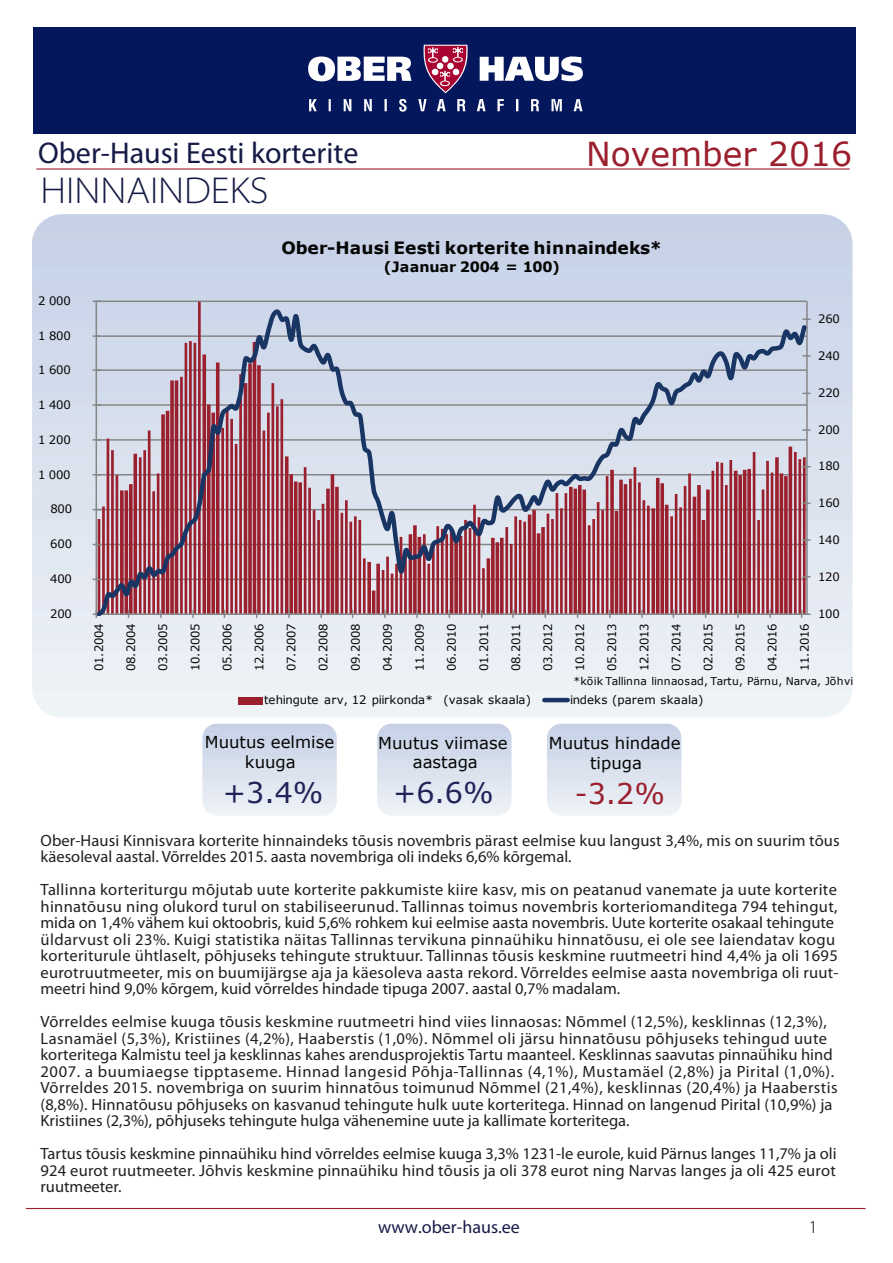
<style>
.page{position:relative;width:893px;height:1263px;background:#fff}
.page>*{position:absolute;margin:0;border:0;box-sizing:border-box;transform-origin:0 0}
.t1{font:300 semi-expanded 37.65px "Myriad Pro";color:#161b46}
.t2{font:33px "Verdana";color:#9b1f2d}
.t3{font:30px "Myriad Pro";color:#161b46}
.t4{font:28.5px "Verdana";color:#212459}
.t5{font:28.5px "Verdana";color:#9b1f2d}
.t6{font:18px "Myriad Pro";color:#161b46}
.t7{font:300 18px "Myriad Pro";color:#040503}
.t8{font:700 16.95px "Verdana";letter-spacing:.015em;color:#050504}
.t9{font:16.5px/19.6px "Verdana";color:#040503;text-align:center}
.t10{font:16.35px/16.5px "Myriad Pro";letter-spacing:.015em;color:#231f20}
.t11{font:700 14.25px "Verdana";letter-spacing:-.025em;color:#050504}
.t12{font:11.7px "Verdana";letter-spacing:-.02em;color:#050504}
.t13{font:11.55px "Verdana";letter-spacing:-.02em;color:#050504}
.t14{font:11.55px "Verdana";color:#050504}
.t15{font:11.55px "Verdana";letter-spacing:.015em;color:#050504}
.t16{font:10.8px "Verdana";letter-spacing:-.01em;color:#050504}
</style>
<div class="page">
<hr style="left:26px;top:1208px;width:839px;height:1px;background:#9b1f2d">
<img style="left:32px;top:214px;width:820px;height:503px">
<img style="left:202px;top:724px;width:135px;height:92px">
<hr style="left:37px;top:168px;width:812px;height:2px;background:#9b1f2d">
<div style="left:33px;top:27px;width:822px;height:107px;background:#04175c"></div>
<svg style="left:308px;top:56px;width:103px;height:25px"></svg>
<svg style="left:479px;top:56px;width:104px;height:25px"></svg>
<svg style="left:423px;top:45px;width:45px;height:48px"></svg>
<svg style="left:309px;top:99px;width:273px;height:13px"></svg>
<hr style="left:96px;top:301px;width:711px;height:1px;background:#868686">
<hr style="left:806px;top:301px;width:1px;height:313px;background:#868686">
<hr style="left:96px;top:301px;width:1px;height:313px;background:#868686">
<svg style="left:800px;top:610px;width:10px;height:8px"></svg>
<svg style="left:93px;top:610px;width:8px;height:8px"></svg>
<svg style="left:96px;top:307px;width:711px;height:308px;background:#ba9aa9"></svg>
<div style="left:238px;top:697px;width:24px;height:7px;background:#9b202e"></div>
<hr style="left:544px;top:698px;width:23px;height:4px;background:#193564">
<h3 class="t3" style="left:38px;top:142px;width:322px">Ober-Hausi Eesti korterite</h3>
<h1 class="t1" style="left:41px;top:168px;width:229px">HINNAINDEKS</h1>
<h2 class="t2" style="left:586px;top:140px;width:267px">November 2016</h2>
<p class="t13" style="left:38px;top:296px;width:34px">2 000</p>
<p class="t13" style="left:38px;top:330px;width:34px">1 800</p>
<p class="t13" style="left:38px;top:365px;width:34px">1 600</p>
<p class="t13" style="left:38px;top:400px;width:34px">1 400</p>
<p class="t13" style="left:38px;top:435px;width:34px">1 200</p>
<p class="t13" style="left:38px;top:469px;width:34px">1 000</p>
<p class="t13" style="left:50px;top:504px;width:23px">800</p>
<p class="t13" style="left:50px;top:539px;width:23px">600</p>
<p class="t13" style="left:50px;top:574px;width:23px">400</p>
<p class="t13" style="left:50px;top:608px;width:23px">200</p>
<p class="t8" style="left:281px;top:241px;width:382px">Ober-Hausi Eesti korterite hinnaindeks*</p>
<p class="t11" style="left:384px;top:261px;width:178px">(Jaanuar 2004 = 100)</p>
<p class="t13" style="left:818px;top:314px;width:23px">260</p>
<p class="t13" style="left:818px;top:351px;width:23px">240</p>
<p class="t13" style="left:818px;top:388px;width:23px">220</p>
<p class="t13" style="left:818px;top:424px;width:23px">200</p>
<p class="t13" style="left:818px;top:461px;width:23px">180</p>
<p class="t13" style="left:818px;top:498px;width:23px">160</p>
<p class="t13" style="left:818px;top:535px;width:23px">140</p>
<p class="t13" style="left:818px;top:572px;width:23px">120</p>
<p class="t12" style="left:94px;top:671px;width:49px;rotate:-90deg">01.2004</p>
<p class="t12" style="left:126px;top:671px;width:49px;rotate:-90deg">08.2004</p>
<p class="t12" style="left:158px;top:671px;width:49px;rotate:-90deg">03.2005</p>
<p class="t12" style="left:190px;top:671px;width:49px;rotate:-90deg">10.2005</p>
<p class="t12" style="left:222px;top:671px;width:49px;rotate:-90deg">05.2006</p>
<p class="t12" style="left:254px;top:671px;width:49px;rotate:-90deg">12.2006</p>
<p class="t12" style="left:286px;top:671px;width:49px;rotate:-90deg">07.2007</p>
<p class="t12" style="left:318px;top:671px;width:49px;rotate:-90deg">02.2008</p>
<p class="t12" style="left:350px;top:671px;width:49px;rotate:-90deg">09.2008</p>
<p class="t12" style="left:382px;top:671px;width:49px;rotate:-90deg">04.2009</p>
<p class="t12" style="left:414px;top:671px;width:49px;rotate:-90deg">11.2009</p>
<p class="t12" style="left:446px;top:671px;width:49px;rotate:-90deg">06.2010</p>
<p class="t12" style="left:478px;top:671px;width:49px;rotate:-90deg">01.2011</p>
<p class="t12" style="left:511px;top:671px;width:49px;rotate:-90deg">08.2011</p>
<p class="t12" style="left:543px;top:671px;width:49px;rotate:-90deg">03.2012</p>
<p class="t12" style="left:575px;top:671px;width:49px;rotate:-90deg">10.2012</p>
<p class="t12" style="left:607px;top:671px;width:49px;rotate:-90deg">05.2013</p>
<p class="t12" style="left:639px;top:671px;width:49px;rotate:-90deg">12.2013</p>
<p class="t12" style="left:671px;top:671px;width:49px;rotate:-90deg">07.2014</p>
<p class="t12" style="left:703px;top:671px;width:49px;rotate:-90deg">02.2015</p>
<p class="t12" style="left:735px;top:671px;width:49px;rotate:-90deg">09.2015</p>
<p class="t12" style="left:767px;top:671px;width:49px;rotate:-90deg">04.2016</p>
<p class="t12" style="left:799px;top:671px;width:49px;rotate:-90deg">11.2016</p>
<p class="t13" style="left:818px;top:608px;width:23px">100</p>
<p class="t16" style="left:573px;top:677px;width:281px">*kõik Tallinna linnaosad, Tartu, Pärnu, Narva, Jõhvi</p>
<p class="t14" style="left:264px;top:695px;width:268px">tehingute arv, 12 piirkonda* (vasak skaala)</p>
<p class="t15" style="left:570px;top:695px;width:135px">indeks (parem skaala)</p>
<p class="t9" style="left:205px;top:734px;width:131px">Muutus eelmise kuuga</p>
<h3 class="t4" style="left:223px;top:780px;width:102px">+3.4%</h3>
<h3 class="t4" style="left:393px;top:781px;width:102px">+6.6%</h3>
<p class="t9" style="left:378px;top:734px;width:131px">Muutus viimase aastaga</p>
<p class="t9" style="left:548px;top:735px;width:133px">Muutus hindade tipuga</p>
<h3 class="t5" style="left:574px;top:781px;width:92px">-3.2%</h3>
<p class="t10" style="left:40px;top:834px;width:800px">Ober-Hausi Kinnisvara korterite hinnaindeks tõusis novembris pärast eelmise kuu langust 3,4%, mis on suurim tõus käesoleval aastal. Võrreldes 2015. aasta novembriga oli indeks 6,6% kõrgemal.</p>
<p class="t10" style="left:40px;top:883px;width:799px">Tallinna korteriturgu mõjutab uute korterite pakkumiste kiire kasv, mis on peatanud vanemate ja uute korterite hinnatõusu ning olukord turul on stabiliseerunud. Tallinnas toimus novembris korteriomanditega 794 tehingut, mida on 1,4% vähem kui oktoobris, kuid 5,6% rohkem kui eelmise aasta novembris. Uute korterite osakaal tehingute üldarvust oli 23%. Kuigi statistika näitas Tallinnas tervikuna pinnaühiku hinnatõusu, ei ole see laiendatav kogu korteriturule ühtlaselt, põhjuseks tehingute struktuur. Tallinnas tõusis keskmine ruutmeetri hind 4,4% ja oli 1695 eurotruutmeeter, mis on buumijärgse aja ja käesoleva aasta rekord. Võrreldes eelmise aasta novembriga oli ruut&shy;meetri hind 9,0% kõrgem, kuid võrreldes hindade tipuga 2007. aastal 0,7% madalam.</p>
<p class="t10" style="left:40px;top:1015px;width:798px">Võrreldes eelmise kuuga tõusis keskmine ruutmeetri hind viies linnaosas: Nõmmel (12,5%), kesklinnas (12,3%), Lasnamäel (5,3%), Kristiines (4,2%), Haaberstis (1,0%). Nõmmel oli järsu hinnatõusu põhjuseks tehingud uute korteritega Kalmistu teel ja kesklinnas kahes arendusprojektis Tartu maanteel. Kesklinnas saavutas pinnaühiku hind 2007. a buumiaegse tipptaseme. Hinnad langesid Põhja-Tallinnas (4,1%), Mustamäel (2,8%) ja Pirital (1,0%).<br>Võrreldes 2015. novembriga on suurim hinnatõus toimunud Nõmmel (21,4%), kesklinnas (20,4%) ja Haaberstis (8,8%). Hinnatõusu põhjuseks on kasvanud tehingute hulk uute korteritega. Hinnad on langenud Pirital (10,9%) ja Kristiines (2,3%), põhjuseks tehingute hulga vähenemine uute ja kallimate korteritega.</p>
<p class="t10" style="left:40px;top:1147px;width:797px;text-align:justify">Tartus tõusis keskmine pinnaühiku hind võrreldes eelmise kuuga 3,3% 1231-le eurole, kuid Pärnus langes 11,7% ja oli 924 eurot ruutmeeter. Jõhvis keskmine pinnaühiku hind tõusis ja oli 378 eurot ning Narvas langes ja oli 425 eurot ruutmeeter.</p>
<p class="t6" style="left:378px;top:1220px;width:143px">www.ober-haus.ee</p>
<p class="t7" style="left:808px;top:1216px;width:10px">1</p>
</div>
